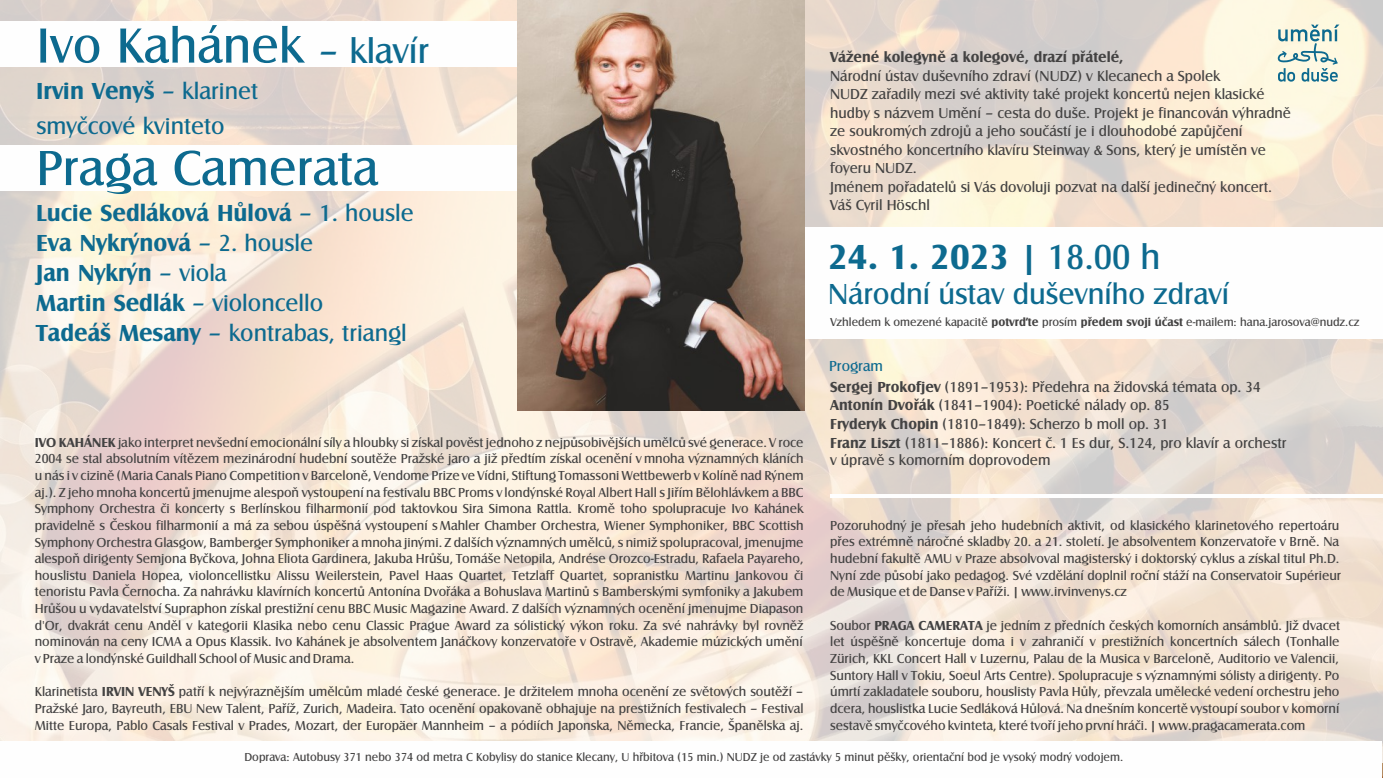
<style>
.page{position:relative;width:1383px;height:778px;background:#fff}
.page>*{position:absolute;margin:0;border:0;box-sizing:border-box;transform-origin:0 0}
.t1{font:51px "Castle TCE Book";color:#0d6a8f}
.t2{font:36px "Castle TCE Bold";color:#0d6a8f}
.t3{font:30px "Castle TCE Book";color:#0d6a8f}
.t4{font:24px/30px "Castle TCE Bold";color:#0d6a8f}
.t5{font:24px "Castle TCE Book";color:#0d6a8f}
.t6{font:15px/18.6px "Castle TCE Book";color:#434242}
.t7{font:15px "Castle TCE Bold";color:#434242}
.t8{font:15px "Castle TCE Book";color:#0d6a8f}
.t9{font:13.5px/16.5px "Castle TCE Book";color:#434242;text-align:justify}
.t10{font:12px "Castle TCE Book";color:#434242}
.s1{font-size:36px}
.s2{font-family:"Castle TCE Book"}
.s3{font-family:"Castle TCE Bold"}
</style>
<div class="page">
<div style="left:0;top:0;width:1382px;height:763px;background:#fefefe;opacity:.8"></div>
<div style="left:787px;top:228px;width:595px;height:111px;background:#fefefe"></div>
<hr style="left:830px;top:494px;width:552px;height:3px;background:#fefefe">
<div style="left:0;top:741px;width:1382px;height:37px;background:#fefefe"></div>
<div style="left:0;top:21px;width:804px;height:45px;background:#fefefe"></div>
<div style="left:0;top:146px;width:771px;height:45px;background:#fefefe"></div>
<img style="left:518px;top:0;width:286px;height:410px">
<svg style="left:1277px;top:25px;width:62px;height:57px"></svg>
<h1 class="t1" style="left:36px;top:24px;width:394px">Ivo Kahánek <span class="s1">– klavír</span></h1>
<h3 class="t4" style="left:36px;top:77px;width:223px">Irvin Venyš <span class="s2">– klarinet</span></h3>
<h3 class="t5" style="left:37px;top:116px;width:190px">smyčcové kvinteto</h3>
<h1 class="t1" style="left:36px;top:146px;width:343px">Praga Camerata</h1>
<h3 class="t4" style="left:36px;top:199px;width:379px">Lucie Sedláková Hůlová <span class="s2">– 1. housle<br></span>Eva Nykrýnová <span class="s2">– 2. housle<br></span>Jan Nykrýn <span class="s2">– viola<br></span>Martin Sedlák <span class="s2">– violoncello</span></h3>
<h3 class="t5" style="left:36px;top:323px;width:372px"><span class="s3">Tadeáš Mesany</span> – kontrabas, triangl</h3>
<p class="t9" style="left:35px;top:434px;width:770px"><span class="s3">IVO KAHÁNEK</span> jako interpret nevšední emocionální síly a hloubky si získal pověst jednoho z nejpůsobivějších umělců své generace. V roce 2004 se stal absolutním vítězem mezinárodní hudební soutěže Pražské jaro a již předtím získal ocenění v mnoha významných kláních u nás i v cizině (Maria Canals Piano Competition v Barceloně, Vendome Prize ve Vídni, Stiftung Tomassoni Wettbewerb v Kolíně nad Rýnem aj.). Z jeho mnoha koncertů jmenujme alespoň vystoupení na festivalu BBC Proms v londýnské Royal Albert Hall s Jiřím Bělohlávkem a BBC Symphony Orchestra či koncerty s Berlínskou filharmonií pod taktovkou Sira Simona Rattla. Kromě toho spolupracuje Ivo Kahánek pravidelně s Českou filharmonií a má za sebou úspěšná vystoupení s Mahler Chamber Orchestra, Wiener Symphoniker, BBC Scottish Symphony Orchestra Glasgow, Bamberger Symphoniker a mnoha jinými. Z dalších významných umělců, s nimiž spolupracoval, jmenujme alespoň dirigenty Semjona Byčkova, Johna Eliota Gardinera, Jakuba Hrůšu, Tomáše Netopila, Andrése Orozco-Estradu, Rafaela Payareho, houslistu Daniela Hopea, violoncellistku Alissu Weilerstein, Pavel Haas Quartet, Tetzlaff Quartet, sopranistku Martinu Jankovou či tenoristu Pavla Černocha. Za nahrávku klavírních koncertů Antonína Dvořáka a Bohuslava Martinů s Bamberskými symfoniky a Jakubem Hrůšou u vydavatelství Supraphon získal prestižní cenu BBC Music Magazine Award. Z dalších významných ocenění jmenujme Diapason d'Or, dvakrát cenu Anděl v kategorii Klasika nebo cenu Classic Prague Award za sólistický výkon roku. Za své nahrávky byl rovněž nominován na ceny ICMA a Opus Klassik. Ivo Kahánek je absolventem Janáčkovy konzervatoře v Ostravě, Akademie múzických umění v Praze a londýnské Guildhall School of Music and Drama.</p>
<p class="t9" style="left:35px;top:684px;width:770px">Klarinetista <span class="s3">IRVIN VENYŠ</span> patří k nejvýraznějším umělcům mladé české generace. Je držitelem mnoha ocenění ze světových soutěží – Pražské Jaro, Bayreuth, EBU New Talent, Paříž, Zurich, Madeira. Tato ocenění opakovaně obhajuje na prestižních festivalech – Festival Mitte Europa, Pablo Casals Festival v Prades, Mozart, der Europäer Mannheim – a pódiích Japonska, Německa, Francie, Španělska aj.</p>
<p class="t7" style="left:830px;top:51px;width:295px">Vážené kolegyně a kolegové, drazí přátelé,</p>
<p class="t6" style="left:830px;top:67px;width:462px">Národní ústav duševního zdraví (NUDZ) v Klecanech a Spolek<br>NUDZ zařadily mezi své aktivity také projekt koncertů nejen klasické hudby s názvem Umění – cesta do duše. Projekt je financován výhradně ze soukromých zdrojů a jeho součástí je i dlouhodobé zapůjčení skvostného koncertního klavíru Steinway &amp; Sons, který je umístěn ve foyeru NUDZ.<br>Jménem pořadatelů si Vás dovoluji pozvat na další jedinečný koncert.<br>Váš Cyril Höschl</p>
<h2 class="t2" style="left:828px;top:241px;width:334px">24. 1. 2023 <span class="s2">| 18.00 h</span></h2>
<h3 class="t3" style="left:828px;top:281px;width:402px">Národní ústav duševního zdraví</h3>
<p class="t10" style="left:830px;top:317px;width:530px">Vzhledem k omezené kapacitě <span class="s3">potvrďte</span> prosím <span class="s3">předem svoji účast</span> e-mailem: hana.jarosova@nudz.cz</p>
<p class="t8" style="left:829px;top:360px;width:55px">Program</p>
<p class="t6" style="left:830px;top:378px;width:458px"><span class="s3">Sergej Prokofjev</span> (1891–1953): Předehra na židovská témata op. 34<br><span class="s3">Antonín Dvořák</span> (1841–1904): Poetické nálady op. 85<br><span class="s3">Fryderyk Chopin</span> (1810–1849): Scherzo b moll op. 31<br><span class="s3">Franz Liszt</span> (1811–1886): Koncert č. 1 Es dur, S.124, pro klavír a orchestr</p>
<p class="t6" style="left:830px;top:451px;width:222px">v úpravě s komorním doprovodem</p>
<p class="t9" style="left:830px;top:517px;width:512px;text-align:left">Pozoruhodný je přesah jeho hudebních aktivit, od klasického klarinetového repertoáru přes extrémně náročné skladby 20. a 21. století. Je absolventem Konzervatoře v Brně. Na hudební fakultě AMU v Praze absolvoval magisterský i doktorský cyklus a získal titul Ph.D.<br>Nyní zde působí jako pedagog. Své vzdělání doplnil roční stáží na Conservatoir Supérieur de Musique et de Danse v Paříži. | www.irvinvenys.cz</p>
<p class="t9" style="left:830px;top:617px;width:511px">Soubor <span class="s3">PRAGA CAMERATA</span> je jedním z předních českých komorních ansámblů. Již dvacet let úspěšně koncertuje doma i v zahraničí v prestižních koncertních sálech (Tonhalle Zürich, KKL Concert Hall v Luzernu, Palau de la Musica v Barceloně, Auditorio ve Valencii, Suntory Hall v Tokiu, Soeul Arts Centre). Spolupracuje s významnými sólisty a dirigenty. Po úmrtí zakladatele souboru, houslisty Pavla Hůly, převzala umělecké vedení orchestru jeho dcera, houslistka Lucie Sedláková Hůlová. Na dnešním koncertě vystoupí soubor v komorní sestavě smyčcového kvinteta, které tvoří jeho první hráči. | www.pragacamerata.com</p>
<p class="t10" style="left:244px;top:751px;width:880px">Doprava: Autobusy 371 nebo 374 od metra C Kobylisy do stanice Klecany, U hřbitova (15 min.) NUDZ je od zastávky 5 minut pěšky, orientační bod je vysoký modrý vodojem.</p>
</div>
